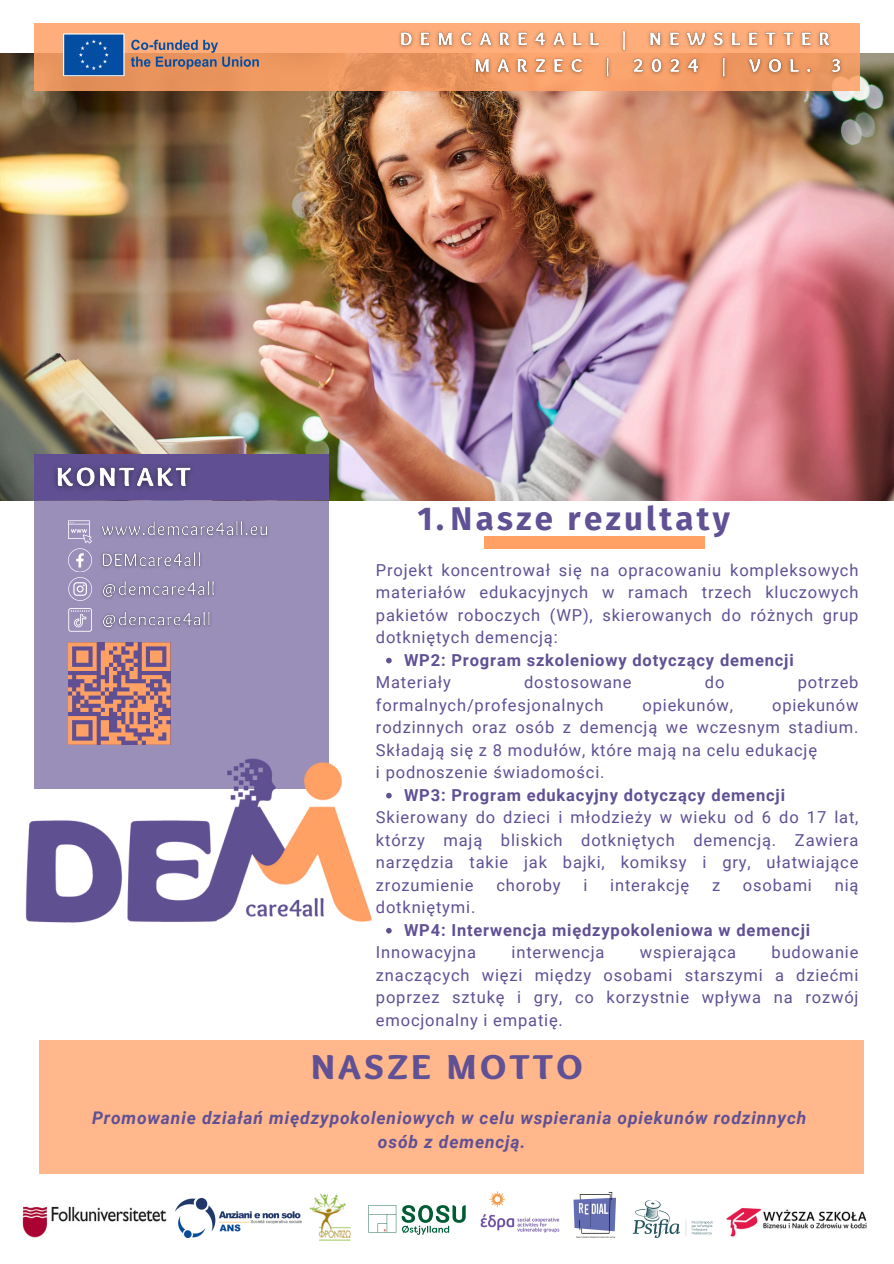
<style>
.page{position:relative;width:894px;height:1264px;background:#fff}
.page>*{position:absolute;margin:0;border:0;box-sizing:border-box;transform-origin:0 0}
.t1{font:900 36px "Sukar";letter-spacing:.1em;color:#605094}
.t2{font:700 33px "Fira Sans";letter-spacing:.1em;color:#605094}
.t3{font:italic 700 17.4px/23.7px "Roboto";letter-spacing:.05em;color:#605094;text-align:center}
.t4{font:16.5px/22.5px "Roboto";letter-spacing:.05em;color:#605094;text-align:justify}
.t5{font:700 16.5px "Roboto";letter-spacing:.05em;color:#605094}
</style>
<div class="page">
<img style="left:0;top:54px;width:893px;height:447px">
<div style="left:34px;top:455px;width:295px;height:45px;background:#605093"></div>
<div style="left:34px;top:500px;width:295px;height:237px;background:#998fb9"></div>
<svg style="left:68px;top:608px;width:24px;height:23px"></svg>
<svg style="left:68px;top:520px;width:24px;height:80px;background:#aba2c5"></svg>
<svg style="left:68px;top:642px;width:102px;height:95px;background:#b37a7a"></svg>
<img style="left:25px;top:737px;width:367px;height:197px">
<div style="left:484px;top:536px;width:220px;height:13px;background:#ffa065"></div>
<svg style="left:386px;top:657px;width:5px;height:6px"></svg>
<svg style="left:386px;top:792px;width:5px;height:6px"></svg>
<svg style="left:386px;top:927px;width:5px;height:6px"></svg>
<svg style="left:368px;top:1205px;width:97px;height:29px"></svg>
<img style="left:726px;top:1208px;width:141px;height:29px">
<img style="left:175px;top:1198px;width:126px;height:39px">
<img style="left:22px;top:1206px;width:145px;height:32px">
<img style="left:632px;top:1200px;width:81px;height:38px">
<img style="left:573px;top:1192px;width:43px;height:47px">
<img style="left:480px;top:1191px;width:80px;height:42px">
<img style="left:309px;top:1193px;width:43px;height:47px">
<svg style="left:34px;top:23px;width:825px;height:68px;background:#f39f6a"></svg>
<img style="left:57px;top:33px;width:213px;height:45px">
<div style="left:40px;top:1039px;width:823px;height:134px;background:#ffb78b"></div>
<img style="left:94px;top:514px;width:180px;height:29px">
<img style="left:96px;top:545px;width:112px;height:29px">
<img style="left:96px;top:574px;width:125px;height:30px">
<img style="left:96px;top:605px;width:120px;height:30px">
<img style="left:55px;top:466px;width:136px;height:24px">
<img style="left:392px;top:24px;width:458px;height:61px">
<h5 class="t2" style="left:417px;top:499px;width:314px">1.Nasze rezultaty</h5>
<p class="t4" style="left:376px;top:558px;width:484px">Projekt koncentrował się na opracowaniu kompleksowych materiałów edukacyjnych w ramach trzech kluczowych pakietów roboczych (WP), skierowanych do różnych grup dotkniętych demencją:</p>
<p class="t5" style="left:404px;top:650px;width:391px">WP2: Program szkoleniowy dotyczący demencji</p>
<p class="t4" style="left:376px;top:671px;width:76px">Materiały</p>
<p class="t4" style="left:524px;top:671px;width:109px">dostosowane</p>
<p class="t4" style="left:704px;top:671px;width:21px">do</p>
<p class="t4" style="left:797px;top:671px;width:62px">potrzeb</p>
<p class="t4" style="left:376px;top:693px;width:229px">formalnych/profesjonalnych</p>
<p class="t4" style="left:642px;top:693px;width:92px">opiekunów,</p>
<p class="t4" style="left:376px;top:693px;width:484px;text-indent:396px">opiekunów rodzinnych oraz osób z demencją we wczesnym stadium.<br>Składają się z 8 modułów, które mają na celu edukację</p>
<p class="t4" style="left:376px;top:761px;width:230px">i podnoszenie świadomości.</p>
<p class="t5" style="left:404px;top:785px;width:382px">WP3: Program edukacyjny dotyczący demencji</p>
<p class="t4" style="left:376px;top:806px;width:484px">Skierowany do dzieci i młodzieży w wieku od 6 do 17 lat, którzy mają bliskich dotkniętych demencją. Zawiera narzędzia takie jak bajki, komiksy i gry, ułatwiające zrozumienie</p>
<p class="t4" style="left:496px;top:873px;width:66px">choroby</p>
<p class="t4" style="left:583px;top:873px;width:5px">i</p>
<p class="t4" style="left:610px;top:873px;width:80px">interakcję</p>
<p class="t4" style="left:711px;top:873px;width:10px">z</p>
<p class="t4" style="left:742px;top:873px;width:70px">osobami</p>
<p class="t4" style="left:834px;top:873px;width:25px">nią</p>
<p class="t4" style="left:376px;top:896px;width:101px">dotkniętymi.</p>
<p class="t5" style="left:404px;top:920px;width:407px">WP4: Interwencja międzypokoleniowa w demencji</p>
<p class="t4" style="left:376px;top:941px;width:102px">Innowacyjna</p>
<p class="t4" style="left:511px;top:941px;width:94px">interwencja</p>
<p class="t4" style="left:639px;top:941px;width:98px">wspierająca</p>
<p class="t4" style="left:376px;top:941px;width:484px;text-indent:395px">budowanie znaczących więzi między osobami starszymi a dziećmi poprzez sztukę i gry, co korzystnie wpływa na rozwój emocjonalny i empatię.</p>
<p class="t1" style="left:311px;top:1046px;width:273px">NASZE MOTTO</p>
<p class="t3" style="left:92px;top:1106px;width:715px">Promowanie działań międzypokoleniowych w celu wspierania opiekunów rodzinnych osób z demencją.</p>
</div>
